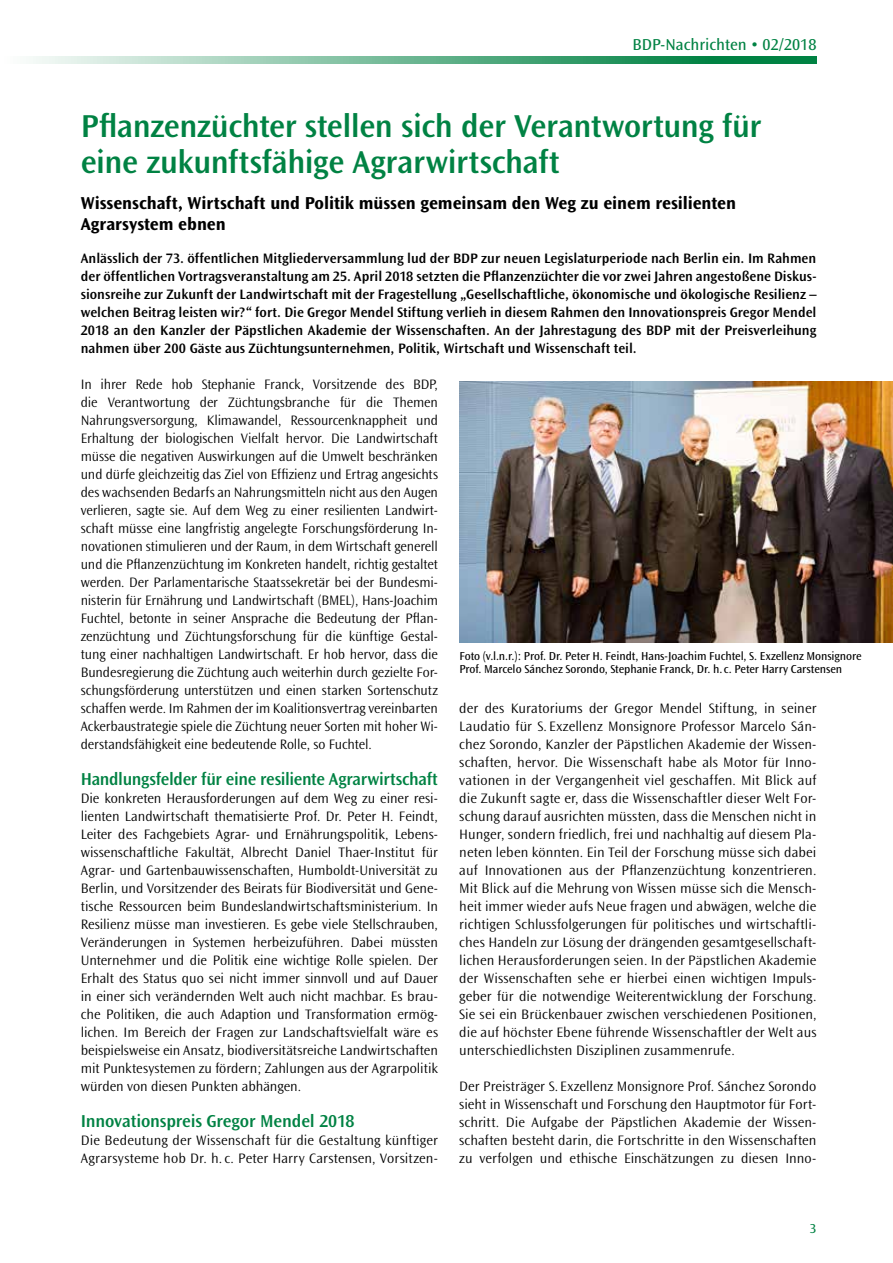
<style>
.page{position:relative;width:893px;height:1263px;background:#fff}
.page>*{position:absolute;margin:0;border:0;box-sizing:border-box;transform-origin:0 0}
.t1{font:600 33px/36px "Ocean Sans";letter-spacing:-.01em;color:#008243}
.t2{font:700 18px/21px "Ocean Sans";color:#000}
.t3{font:600 18px "Ocean Sans";letter-spacing:-.015em;color:#008243}
.t4{font:16.5px "Ocean Sans";color:#008243}
.t5{font:300 14.25px/18px "Ocean Sans";letter-spacing:.005em;color:#000;text-align:justify}
.t6{font:600 14.25px/18px "Ocean Sans";letter-spacing:.005em;color:#000;text-align:justify}
.t7{font:13.5px "Ocean Sans";color:#008243}
.t8{font:12px/13.5px "Ocean Sans";letter-spacing:-.005em;color:#000}
</style>
<div class="page">
<img style="left:459px;top:382px;width:434px;height:261px">
<svg style="left:33px;top:57px;width:783px;height:7px;background:#69b590"></svg>
<p class="t4" style="left:632px;top:35px;width:185px">BDP-Nachrichten • 02/2018</p>
<h1 class="t1" style="left:81px;top:109px;width:682px">Pflanzenzüchter stellen sich der Verantwortung für eine zukunftsfähige Agrarwirtschaft</h1>
<p class="t2" style="left:81px;top:193px;width:657px">Wissenschaft, Wirtschaft und Politik müssen gemeinsam den Weg zu einem resilienten<br>Agrarsystem ebnen</p>
<p class="t6" style="left:81px;top:250px;width:737px">Anlässlich der 73. öffentlichen Mitgliederversammlung lud der BDP zur neuen Legislaturperiode nach Berlin ein. Im Rahmen der öffentlichen Vortragsveranstaltung am 25. April 2018 setzten die Pflanzenzüchter die vor zwei Jahren angestoßene Diskus&shy;sionsreihe zur Zukunft der Landwirtschaft mit der Fragestellung „Gesellschaftliche, ökonomische und ökologische Resilienz – welchen Beitrag leisten wir?“ fort. Die Gregor Mendel Stiftung verlieh in diesem Rahmen den Innovationspreis Gregor Mendel 2018 an den Kanzler der Päpstlichen Akademie der Wissenschaften. An der Jahrestagung des BDP mit der Preisverleihung nahmen über 200 Gäste aus Züchtungsunternehmen, Politik, Wirtschaft und Wissenschaft teil.</p>
<p class="t5" style="left:81px;top:376px;width:359px">In ihrer Rede hob Stephanie Franck, Vorsitzende des BDP, die Verantwortung der Züchtungsbranche für die Themen Nahrungsversorgung, Klimawandel, Ressourcenknappheit und Erhaltung der biologischen Vielfalt hervor. Die Landwirtschaft müsse die negativen Auswirkungen auf die Umwelt beschränken und dürfe gleichzeitig das Ziel von Effizienz und Ertrag angesichts des wachsenden Bedarfs an Nahrungsmitteln nicht aus den Augen verlieren, sagte sie. Auf dem Weg zu einer resilienten Landwirt&shy;schaft müsse eine langfristig angelegte Forschungsförderung In&shy;novationen stimulieren und der Raum, in dem Wirtschaft generell und die Pflanzenzüchtung im Konkreten handelt, richtig gestaltet werden. Der Parlamentarische Staatssekretär bei der Bundesmi&shy;nisterin für Ernährung und Landwirtschaft (BMEL), Hans-Joachim Fuchtel, betonte in seiner Ansprache die Bedeutung der Pflan&shy;zenzüchtung und Züchtungsforschung für die künftige Gestal&shy;tung einer nachhaltigen Landwirtschaft. Er hob hervor, dass die Bundesregierung die Züchtung auch weiterhin durch gezielte For&shy;schungsförderung unterstützen und einen starken Sortenschutz schaffen werde. Im Rahmen der im Koalitionsvertrag vereinbarten Ackerbaustrategie spiele die Züchtung neuer Sorten mit hoher Wi&shy;derstandsfähigkeit eine bedeutende Rolle, so Fuchtel.</p>
<p class="t3" style="left:81px;top:769px;width:359px">Handlungsfelder für eine resiliente Agrarwirtschaft</p>
<p class="t5" style="left:81px;top:790px;width:359px">Die konkreten Herausforderungen auf dem Weg zu einer resi&shy;lienten Landwirtschaft thematisierte Prof. Dr. Peter H. Feindt, Leiter des Fachgebiets Agrar- und Ernährungspolitik, Lebens&shy;wissenschaftliche Fakultät, Albrecht Daniel Thaer-Institut für Agrar- und Gartenbauwissenschaften, Humboldt-Universität zu Berlin, und Vorsitzender des Beirats für Biodiversität und Gene&shy;tische Ressourcen beim Bundeslandwirtschaftsministerium. In Resilienz müsse man investieren. Es gebe viele Stellschrauben, Veränderungen in Systemen herbeizuführen. Dabei müssten Unternehmer und die Politik eine wichtige Rolle spielen. Der Erhalt des Status quo sei nicht immer sinnvoll und auf Dauer in einer sich verändernden Welt auch nicht machbar. Es brau&shy;che Politiken, die auch Adaption und Transformation ermög&shy;lichen. Im Bereich der Fragen zur Landschaftsvielfalt wäre es beispielsweise ein Ansatz, biodiversitätsreiche Landwirtschaften mit Punktesystemen zu fördern; Zahlungen aus der Agrarpolitik würden von diesen Punkten abhängen.</p>
<p class="t3" style="left:81px;top:1111px;width:275px">Innovationspreis Gregor Mendel 2018</p>
<p class="t5" style="left:81px;top:1132px;width:359px">Die Bedeutung der Wissenschaft für die Gestaltung künftiger<br>Agrarsysteme hob Dr. h.c. Peter Harry Carstensen, Vorsitzen-</p>
<p class="t8" style="left:459px;top:649px;width:404px">Foto (v.l.n.r.): Prof. Dr. Peter H. Feindt, Hans-Joachim Fuchtel, S. Exzellenz Monsignore<br>Prof. Marcelo Sánchez Sorondo, Stephanie Franck, Dr. h.c. Peter Harry Carstensen</p>
<p class="t5" style="left:459px;top:700px;width:359px">der des Kuratoriums der Gregor Mendel Stiftung, in seiner Laudatio für S. Exzellenz Monsignore Professor Marcelo Sán&shy;chez Sorondo, Kanzler der Päpstlichen Akademie der Wissen&shy;schaften, hervor. Die Wissenschaft habe als Motor für Inno&shy;vationen in der Vergangenheit viel geschaffen. Mit Blick auf die Zukunft sagte er, dass die Wissenschaftler dieser Welt For&shy;schung darauf ausrichten müssten, dass die Menschen nicht in Hunger, sondern friedlich, frei und nachhaltig auf diesem Pla&shy;neten leben könnten. Ein Teil der Forschung müsse sich dabei auf Innovationen aus der Pflanzenzüchtung konzentrieren.<br>Mit Blick auf die Mehrung von Wissen müsse sich die Mensch&shy;heit immer wieder aufs Neue fragen und abwägen, welche die richtigen Schlussfolgerungen für politisches und wirtschaftli&shy;ches Handeln zur Lösung der drängenden gesamtgesellschaft&shy;lichen Herausforderungen seien. In der Päpstlichen Akademie der Wissenschaften sehe er hierbei einen wichtigen Impuls&shy;geber für die notwendige Weiterentwicklung der Forschung.<br>Sie sei ein Brückenbauer zwischen verschiedenen Positionen, die auf höchster Ebene führende Wissenschaftler der Welt aus unterschiedlichsten Disziplinen zusammenrufe.</p>
<p class="t5" style="left:459px;top:1078px;width:359px">Der Preisträger S. Exzellenz Monsignore Prof. Sánchez Sorondo sieht in Wissenschaft und Forschung den Hauptmotor für Fort&shy;schritt. Die Aufgabe der Päpstlichen Akademie der Wissen&shy;schaften besteht darin, die Fortschritte in den Wissenschaften zu verfolgen und ethische Einschätzungen zu diesen Inno-</p>
<p class="t7" style="left:810px;top:1221px;width:8px">3</p>
</div>
